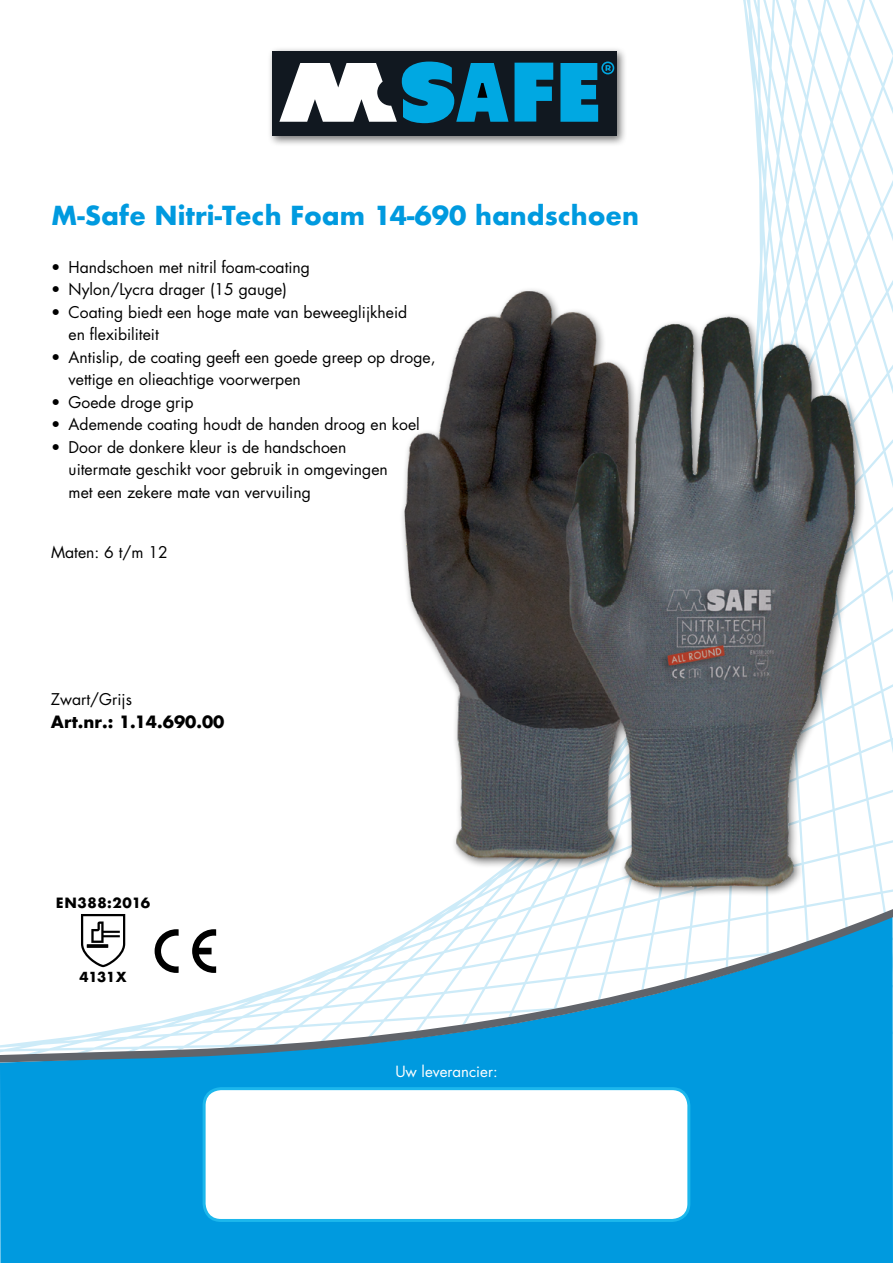
<style>
.page{position:relative;width:893px;height:1263px;background:#fff}
.page>*{position:absolute;margin:0;border:0;box-sizing:border-box;transform-origin:0 0}
.t1{font:700 25.5px "Futura";color:#009adf}
.t2{font:700 16.5px "Futura";color:#000}
.t3{font:15.75px/22.5px "Futura";color:#000}
.t4{font:15px "Futura";color:#fff}
.t5{font:700 13.8px "Futura";letter-spacing:.04em;color:#000}
.t6{font:700 13.5px "Futura";letter-spacing:-.02em;color:#000}
</style>
<div class="page">
<svg style="left:455px;top:0;width:438px;height:903px"></svg>
<div style="left:0;top:1066px;width:893px;height:197px;background:#009adf"></div>
<div style="left:204px;top:1089px;width:485px;height:131px;background:#fff;border-radius:17px"></div>
<div style="left:203px;top:1087px;width:487px;height:135px;border:3px solid #1cb7ec;border-radius:17px"></div>
<svg style="left:0;top:903px;width:893px;height:163px"></svg>
<div style="left:268px;top:46px;width:360px;height:101px;background:#000;opacity:.55"></div>
<div style="left:272px;top:51px;width:345px;height:85px;background:#111820"></div>
<svg style="left:515px;top:63px;width:38px;height:59px"></svg>
<svg style="left:560px;top:62px;width:54px;height:60px"></svg>
<svg style="left:279px;top:62px;width:229px;height:61px"></svg>
<img style="left:402px;top:283px;width:477px;height:615px">
<svg style="left:155px;top:929px;width:24px;height:44px"></svg>
<svg style="left:192px;top:929px;width:24px;height:44px"></svg>
<svg style="left:81px;top:914px;width:44px;height:53px"></svg>
<h1 class="t1" style="left:51px;top:197px;width:589px">M-Safe Nitri-Tech Foam 14-690 handschoen</h1>
<p class="t3" style="left:51px;top:255px;width:261px">• Handschoen met nitril foam-coating</p>
<p class="t3" style="left:51px;top:278px;width:237px">• Nylon/Lycra drager (15 gauge)</p>
<p class="t3" style="left:69px;top:300px;width:340px;text-indent:-18px">• Coating biedt een hoge mate van beweeglijkheid en flexibiliteit</p>
<p class="t3" style="left:69px;top:345px;width:368px;text-indent:-18px">• Antislip, de coating geeft een goede greep op droge, vettige en olieachtige voorwerpen</p>
<p class="t3" style="left:51px;top:390px;width:144px">• Goede droge grip</p>
<p class="t3" style="left:51px;top:413px;width:370px">• Ademende coating houdt de handen droog en koel</p>
<p class="t3" style="left:69px;top:435px;width:321px;text-indent:-18px">• Door de donkere kleur is de handschoen uitermate geschikt voor gebruik in omgevingen met een zekere mate van vervuiling</p>
<p class="t3" style="left:51px;top:540px;width:118px">Maten: 6 t/m 12</p>
<p class="t3" style="left:51px;top:688px;width:83px">Zwart/Grijs</p>
<p class="t2" style="left:51px;top:709px;width:175px">Art.nr.: 1.14.690.00</p>
<p class="t5" style="left:56px;top:893px;width:96px">EN388:2016</p>
<p class="t6" style="left:79px;top:967px;width:49px">4131X</p>
<p class="t4" style="left:395px;top:1061px;width:104px">Uw leverancier:</p>
</div>
